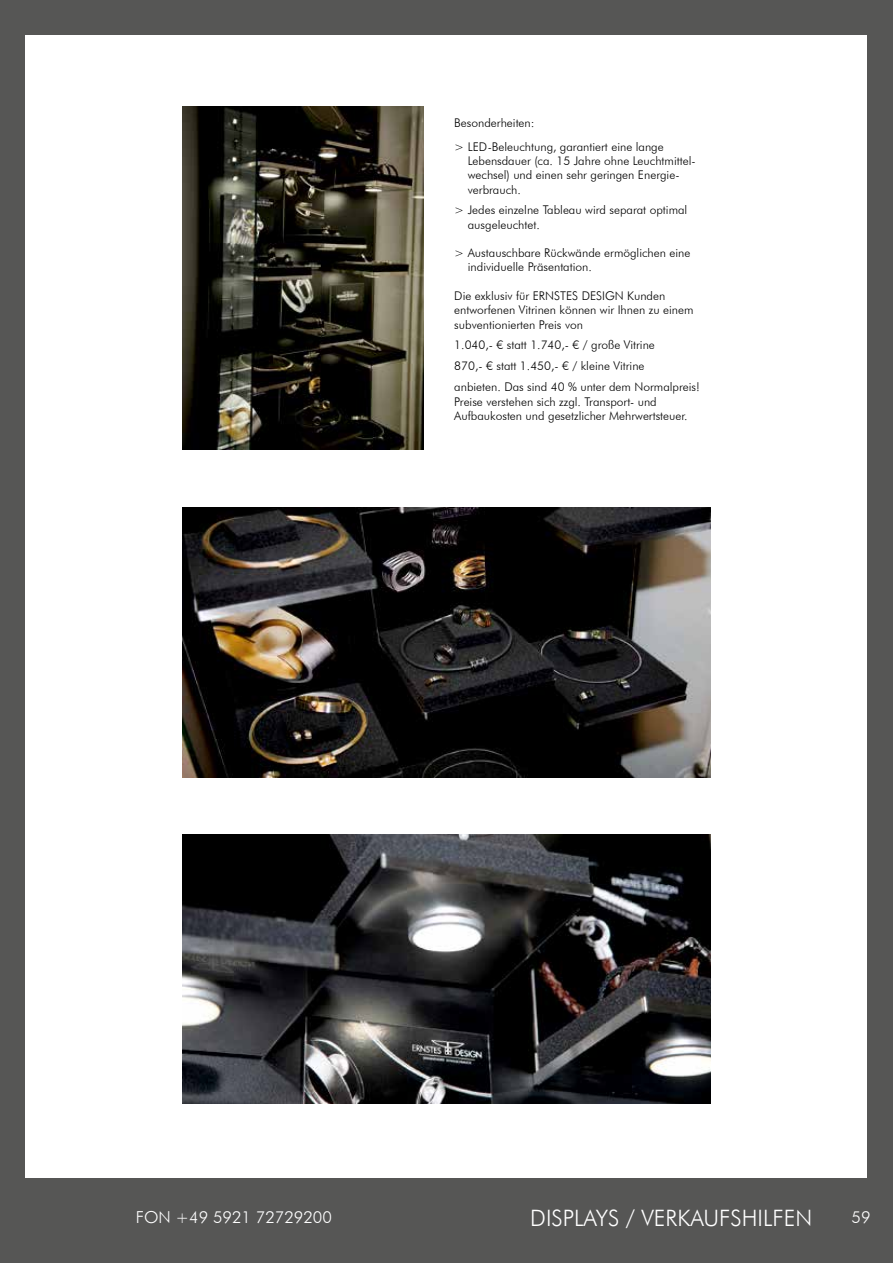
<style>
.page{position:relative;width:893px;height:1263px;background:#565655}
.page>*{position:absolute;margin:0;border:0;box-sizing:border-box;transform-origin:0 0}
.t1{font:300 22.65px "Futura BT";color:#fff}
.t2{font:300 16.5px "Futura BT";color:#fff}
.t3{font:300 12px/14.4px "Futura BT";color:#000}
</style>
<div class="page">
<div style="left:26px;top:35px;width:841px;height:1143px;background:#fff"></div>
<img style="left:183px;top:107px;width:240px;height:343px">
<img style="left:183px;top:835px;width:527px;height:268px">
<img style="left:183px;top:508px;width:527px;height:270px">
<p class="t3" style="left:454px;top:110px;width:211px;line-height:24px">Besonderheiten:<br>&gt; LED-Beleuchtung, garantiert eine lange</p>
<p class="t3" style="left:468px;top:153px;width:229px">Lebensdauer (ca. 15 Jahre ohne Leuchtmittel&shy;wechsel) und einen sehr geringen Energie&shy;verbrauch.</p>
<p class="t3" style="left:468px;top:203px;width:221px;text-indent:-14px">&gt; Jedes einzelne Tableau wird separat optimal ausgeleuchtet.</p>
<p class="t3" style="left:468px;top:245px;width:224px;text-indent:-14px">&gt; Austauschbare Rückwände ermöglichen eine individuelle Präsentation.</p>
<p class="t3" style="left:454px;top:288px;width:241px">Die exklusiv für ERNSTES DESIGN Kunden entworfenen Vitrinen können wir Ihnen zu einem subventionierten Preis von</p>
<p class="t3" style="left:454px;top:334px;width:247px;line-height:21.3px">1.040,- € statt 1.740,- € / große Vitrine<br>870,- € statt 1.450,- € / kleine Vitrine<br>anbieten. Das sind 40 % unter dem Normalpreis!</p>
<p class="t3" style="left:454px;top:394px;width:235px">Preise verstehen sich zzgl. Transport- und<br>Aufbaukosten und gesetzlicher Mehrwertsteuer.</p>
<h2 class="t2" style="left:136px;top:1207px;width:198px">FON +49 5921 72729200</h2>
<h1 class="t1" style="left:530px;top:1204px;width:283px">DISPLAYS / VERKAUFSHILFEN</h1>
<h2 class="t2" style="left:852px;top:1207px;width:21px">59</h2>
</div>
